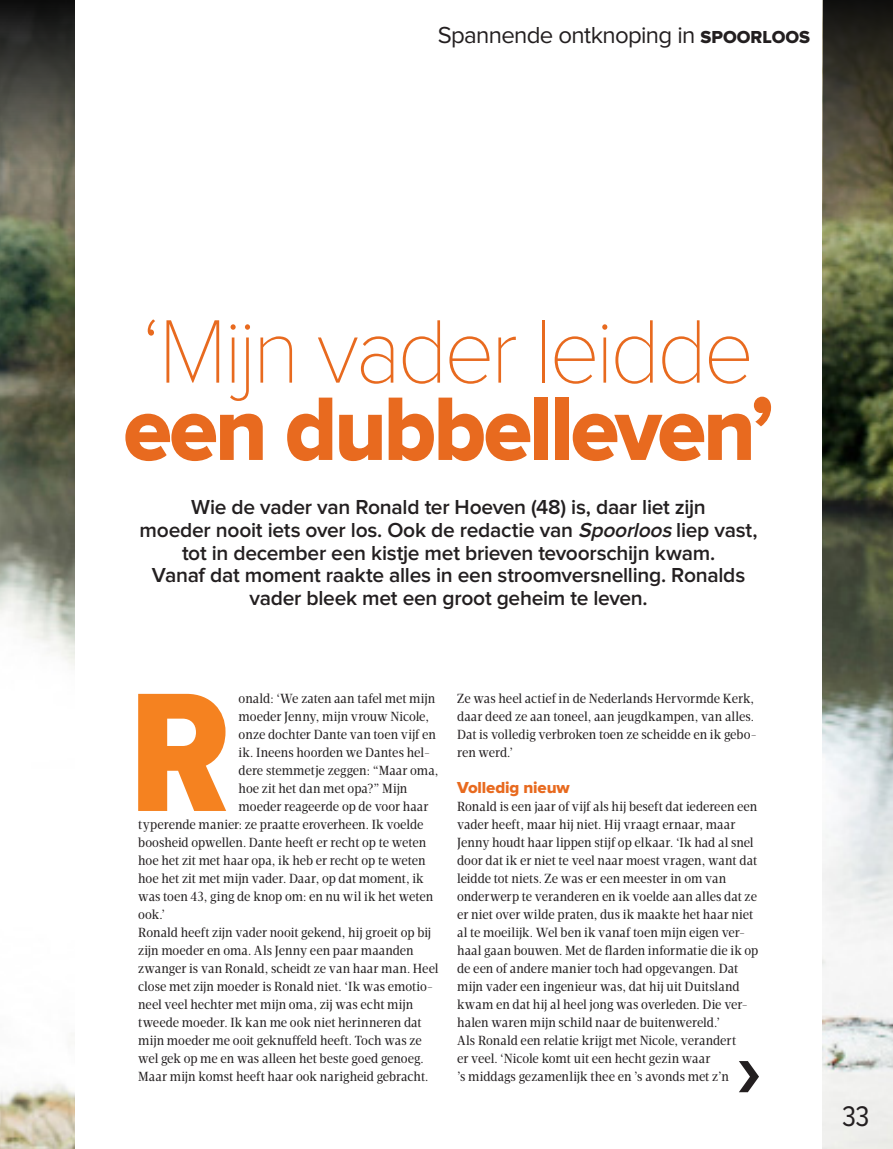
<style>
.page{position:relative;width:893px;height:1149px;background:#fff}
.page>*{position:absolute;margin:0;border:0;box-sizing:border-box;transform-origin:0 0}
.Plat_met_initiaal{font:175.35px "Proxima Nova Cond Extrabld";color:#f58220}
.Kop{font:100 93.45px/77.2px "Proxima Nova T";letter-spacing:-.04em;color:#e86a1f;scale:.95 1}
.t1{font:29.4px "Proxima Nova Cond";color:#231f20}
.Rubriekskop{font:24px "Proxima Nova";letter-spacing:-.025em;color:#231f20}
.Intro_Semibold{font:600 21px/22.5px "Proxima Nova";letter-spacing:-.01em;color:#231f20;text-align:center}
.Tussenkop{font:16.5px "Proxima Nova Extrabld";letter-spacing:-.01em;color:#e86a1f}
.Plat{font:13.5px/18px "Velino Condensed Text";letter-spacing:-.005em;color:#231f20}
.s1{font-family:"Proxima Nova Extrabld";font-size:18px}
.s2{font-family:"Proxima Nova Extrabld";font-weight:400}
.s3{font-style:italic}
</style>
<div class="page">
<img style="left:0;top:169px;width:74px;height:979px">
<img style="left:823px;top:234px;width:70px;height:914px">
<div style="left:0;top:0;width:74px;height:169px;background:linear-gradient(to bottom,#0c0d10,#817e6d)"></div>
<svg style="left:823px;top:0;width:70px;height:234px"></svg>
<svg style="left:739px;top:1061px;width:20px;height:30px"></svg>
<p class="Rubriekskop" style="left:438px;top:21px;width:374px">Spannende ontknoping in <span class="s1">SPOORLOOS</span></p>
<p class="Kop" style="left:123px;top:313px;width:687px">‘Mijn vader leidde <span class="s2">een dubbelleven’</span></p>
<p class="Intro_Semibold" style="left:140px;top:496px;width:619px">Wie de vader van Ronald ter Hoeven (48) is, daar liet zijn<br>moeder nooit iets over los. Ook de redactie van <span class="s3">Spoorloos</span>liep vast, tot in december een kistje met brieven tevoorschijn kwam.<br>Vanaf dat moment raakte alles in een stroomversnelling. Ronalds vader bleek met een groot geheim te leven.</p>
<p class="Plat_met_initiaal" style="left:129px;top:654px;width:104px">R</p>
<p class="Plat" style="left:457px;top:689px;width:301px">Ze was heel actief in de Nederlands Hervormde Kerk, daar deed ze aan toneel, aan jeugdkampen, van alles.<br>Dat is volledig verbroken toen ze scheidde en ik gebo&shy;ren werd.’</p>
<p class="Plat" style="left:239px;top:689px;width:198px">onald: ‘We zaten aan tafel met mijn</p>
<p class="Plat" style="left:239px;top:707px;width:192px">moeder Jenny, mijn vrouw Nicole,</p>
<p class="Plat" style="left:239px;top:725px;width:199px">onze dochter Dante van toen vijf en</p>
<p class="Plat" style="left:239px;top:743px;width:193px">ik. Ineens hoorden we Dantes hel-</p>
<p class="Plat" style="left:239px;top:761px;width:201px">dere stemmetje zeggen: “Maar oma,</p>
<p class="Plat" style="left:239px;top:779px;width:170px">hoe zit het dan met opa?” Mijn</p>
<p class="Plat" style="left:239px;top:797px;width:192px">moeder reageerde op de voor haar</p>
<p class="Plat" style="left:138px;top:815px;width:287px">typerende manier: ze praatte eroverheen. Ik voelde</p>
<p class="Plat" style="left:138px;top:833px;width:290px">boosheid opwellen. Dante heeft er recht op te weten</p>
<p class="Plat" style="left:138px;top:851px;width:289px">hoe het zit met haar opa, ik heb er recht op te weten</p>
<p class="Plat" style="left:138px;top:869px;width:287px">hoe het zit met mijn vader. Daar, op dat moment, ik</p>
<p class="Plat" style="left:138px;top:887px;width:296px">was toen 43, ging de knop om: en nu wil ik het weten</p>
<p class="Plat" style="left:138px;top:905px;width:29px">ook.’</p>
<p class="Plat" style="left:138px;top:923px;width:295px">Ronald heeft zijn vader nooit gekend, hij groeit op bij</p>
<p class="Plat" style="left:138px;top:941px;width:277px">zijn moeder en oma. Als Jenny een paar maanden</p>
<p class="Plat" style="left:138px;top:959px;width:302px">zwanger is van Ronald, scheidt ze van haar man. Heel</p>
<p class="Plat" style="left:138px;top:977px;width:297px">close met zijn moeder is Ronald niet. ‘Ik was emotio-</p>
<p class="Plat" style="left:138px;top:995px;width:277px">neel veel hechter met mijn oma, zij was echt mijn</p>
<p class="Plat" style="left:138px;top:1013px;width:285px">tweede moeder. Ik kan me ook niet herinneren dat</p>
<p class="Plat" style="left:138px;top:1031px;width:285px">mijn moeder me ooit geknuffeld heeft. Toch was ze</p>
<p class="Plat" style="left:138px;top:1049px;width:287px">wel gek op me en was alleen het beste goed genoeg.</p>
<p class="Plat" style="left:138px;top:1067px;width:292px">Maar mijn komst heeft haar ook narigheid gebracht.</p>
<p class="Tussenkop" style="left:457px;top:777px;width:114px">Volledig nieuw</p>
<p class="Plat" style="left:457px;top:797px;width:303px">Ronald is een jaar of vijf als hij beseft dat iedereen een vader heeft, maar hij niet. Hij vraagt ernaar, maar Jenny houdt haar lippen stijf op elkaar. ‘Ik had al snel door dat ik er niet te veel naar moest vragen, want dat leidde tot niets. Ze was er een meester in om van onderwerp te veranderen en ik voelde aan alles dat ze er niet over wilde praten, dus ik maakte het haar niet al te moeilijk. Wel ben ik vanaf toen mijn eigen ver&shy;haal gaan bouwen. Met de flarden informatie die ik op de een of andere manier toch had opgevangen. Dat mijn vader een ingenieur was, dat hij uit Duitsland kwam en dat hij al heel jong was overleden. Die ver&shy;halen waren mijn schild naar de buitenwereld.’</p>
<p class="Plat" style="left:457px;top:1031px;width:281px">Als Ronald een relatie krijgt met Nicole, verandert er veel. ‘Nicole komt uit een hecht gezin waar<br>’s middags gezamenlijk thee en ’s avonds met z’n</p>
<p class="t1" style="left:842px;top:1099px;width:29px">33</p>
</div>
